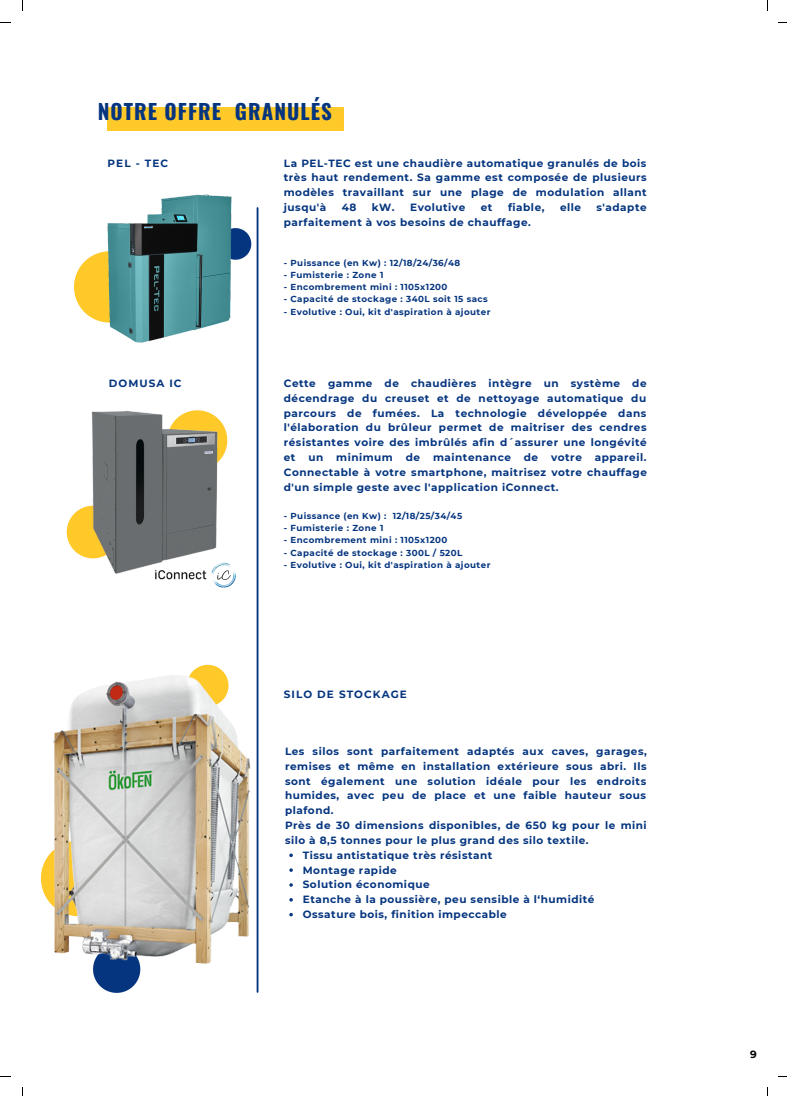
<style>
.page{position:relative;width:787px;height:1096px;background:#fff}
.page>*{position:absolute;margin:0;border:0;box-sizing:border-box;transform-origin:0 0}
.t1{font:700 20.88px "Oswald";letter-spacing:.05em;color:#05357f}
.t2{font:700 10.5px/14.9px "Montserrat";letter-spacing:.05em;color:#05357f;text-align:justify}
.t3{font:700 10.5px "Montserrat";letter-spacing:.1em;color:#05357f}
.t4{font:700 10.38px "Montserrat";color:#000}
.t5{font:700 8.75px "Montserrat";letter-spacing:.05em;color:#05357f}
</style>
<div class="page">
<svg style="left:74px;top:255px;width:19px;height:64px"></svg>
<hr style="left:257px;top:208px;width:1px;height:783px;background:#05357f">
<svg style="left:190px;top:664px;width:36px;height:11px"></svg>
<svg style="left:248px;top:223px;width:9px;height:42px"></svg>
<svg style="left:97px;top:983px;width:39px;height:9px"></svg>
<img style="left:93px;top:194px;width:155px;height:149px">
<img style="left:66px;top:391px;width:193px;height:209px">
<div style="left:108px;top:107px;width:236px;height:24px;background:#ffc929"></div>
<svg style="left:289px;top:853px;width:4px;height:4px"></svg>
<svg style="left:289px;top:883px;width:4px;height:3px"></svg>
<svg style="left:289px;top:898px;width:4px;height:3px"></svg>
<svg style="left:289px;top:912px;width:4px;height:4px"></svg>
<img style="left:146px;top:558px;width:103px;height:33px">
<img style="left:40px;top:675px;width:219px;height:308px">
<p class="t1" style="left:98px;top:95px;width:236px">NOTRE OFFRE GRANULÉS</p>
<p class="t2" style="left:284px;top:155px;width:364px">La PEL-TEC est une chaudière automatique granulés de bois très haut rendement. Sa gamme est composée de plusieurs modèles travaillant sur une plage de modulation allant jusqu'à</p>
<p class="t2" style="left:108px;top:155px;width:62px">PEL - TEC</p>
<p class="t2" style="left:342px;top:200px;width:16px">48</p>
<p class="t2" style="left:372px;top:200px;width:95px">kW. Evolutive</p>
<p class="t2" style="left:481px;top:200px;width:13px">et</p>
<p class="t2" style="left:508px;top:200px;width:38px">fiable,</p>
<p class="t2" style="left:560px;top:200px;width:23px">elle</p>
<p class="t2" style="left:596px;top:200px;width:52px">s'adapte</p>
<p class="t2" style="left:284px;top:215px;width:249px">parfaitement à vos besoins de chauffage.</p>
<p class="t3" style="left:109px;top:377px;width:74px">DOMUSA IC</p>
<p class="t5" style="left:284px;top:257px;width:178px">- Puissance (en Kw) : 12/18/24/36/48</p>
<p class="t5" style="left:284px;top:269px;width:101px">- Fumisterie : Zone 1</p>
<p class="t5" style="left:284px;top:282px;width:165px">- Encombrement mini : 1105x1200</p>
<p class="t5" style="left:284px;top:294px;width:205px">- Capacité de stockage : 340L soit 15 sacs</p>
<p class="t5" style="left:284px;top:306px;width:208px">- Evolutive : Oui, kit d'aspiration à ajouter</p>
<p class="t2" style="left:284px;top:375px;width:365px">Cette gamme de chaudières intègre un système de décendrage du creuset et de nettoyage automatique du parcours de fumées. La technologie développée dans l'élaboration du brûleur permet de maitriser des cendres résistantes voire des imbrûlés afin d´assurer une longévité et un minimum de maintenance de votre appareil.<br>Connectable à votre smartphone, maitrisez votre chauffage d'un simple geste avec l'application iConnect.</p>
<p class="t5" style="left:284px;top:510px;width:180px">- Puissance (en Kw) : 12/18/25/34/45</p>
<p class="t5" style="left:284px;top:522px;width:101px">- Fumisterie : Zone 1</p>
<p class="t5" style="left:284px;top:535px;width:165px">- Encombrement mini : 1105x1200</p>
<p class="t5" style="left:284px;top:547px;width:180px">- Capacité de stockage : 300L / 520L</p>
<p class="t5" style="left:284px;top:559px;width:208px">- Evolutive : Oui, kit d'aspiration à ajouter</p>
<p class="t3" style="left:284px;top:687px;width:125px">SILO DE STOCKAGE</p>
<p class="t2" style="left:285px;top:743px;width:363px">Les silos sont parfaitement adaptés aux caves, garages, remises et même en installation extérieure sous abri. Ils sont également une solution idéale pour les endroits humides, avec peu de place et une faible hauteur sous plafond.</p>
<p class="t2" style="left:285px;top:817px;width:363px">Près de 30 dimensions disponibles, de 650 kg pour le mini silo à 8,5 tonnes pour le plus grand des silo textile.</p>
<p class="t2" style="left:303px;top:847px;width:191px">Tissu antistatique très résistant</p>
<p class="t2" style="left:303px;top:862px;width:95px">Montage rapide</p>
<p class="t2" style="left:303px;top:877px;width:128px">Solution économique</p>
<p class="t2" style="left:303px;top:892px;width:293px">Etanche à la poussière, peu sensible à l‘humidité</p>
<p class="t2" style="left:303px;top:906px;width:206px">Ossature bois, finition impeccable</p>
<p class="t4" style="left:750px;top:1048px;width:8px">9</p>
</div>
